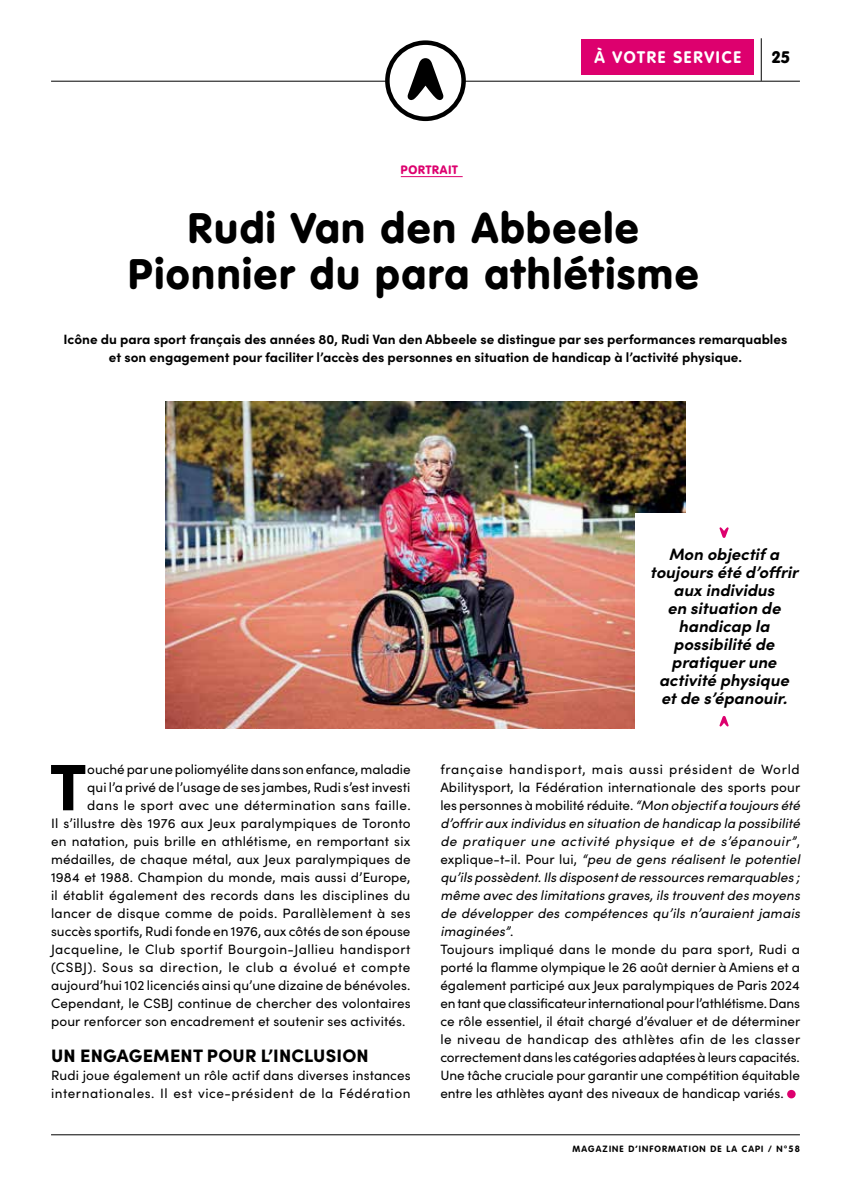
<style>
.page{position:relative;width:851px;height:1191px;background:#fff}
.page>*{position:absolute;margin:0;border:0;box-sizing:border-box;transform-origin:0 0}
.t1{font:900 65.7px "Sofia Pro";color:#000}
.t2{font:900 42px/46.5px "VAG Rounded Std";letter-spacing:.05em;color:#000;text-align:center}
.t3{font:900 18px "Sofia Pro";letter-spacing:.01em;color:#000}
.t4{font:italic 700 16.5px/18px "Sofia Pro";color:#000;text-align:center}
.t5{font:700 16.5px "VAG Rounded Std";letter-spacing:.11em;color:#fff}
.t6{font:900 16.5px "VAG Rounded Std";color:#000}
.t7{font:13.5px/18px "Sofia Pro";letter-spacing:.01em;color:#000}
.t8{font:700 13.5px/18px "Sofia Pro";color:#000;text-align:center}
.t9{font:13.5px "Sofia Pro";letter-spacing:.035em;color:#000}
.t10{font:13.5px "Sofia Pro";letter-spacing:.045em;color:#000}
.t11{font:13.5px "Sofia Pro";letter-spacing:.03em;color:#000}
.t12{font:900 12px "VAG Rounded Std";letter-spacing:.07em;color:#dd006e}
.t13{font:700 9px "VAG Rounded Std";letter-spacing:.125em;color:#000}
.s1{font-style:italic}
</style>
<div class="page">
<hr style="left:760px;top:38px;width:1px;height:43px;background:#000">
<hr style="left:51px;top:81px;width:748px;height:1px;background:#000">
<hr style="left:51px;top:1134px;width:748px;height:1px;background:#000">
<div style="left:581px;top:39px;width:172px;height:36px;background:#dd006e"></div>
<hr style="left:401px;top:176px;width:61px;height:1px;background:#dd006e">
<div style="left:787px;top:1089px;width:8px;height:9px;background:#dd006e;border-radius:50%"></div>
<svg style="left:387px;top:43px;width:76px;height:76px"></svg>
<div style="left:385px;top:40px;width:81px;height:81px;border:4px solid #000;border-radius:50%"></div>
<img style="left:166px;top:401px;width:519px;height:327px">
<div style="left:635px;top:513px;width:177px;height:226px;background:#fff"></div>
<svg style="left:719px;top:527px;width:9px;height:11px"></svg>
<svg style="left:719px;top:716px;width:9px;height:10px"></svg>
<svg style="left:407px;top:58px;width:37px;height:42px"></svg>
<p class="t5" style="left:594px;top:48px;width:148px">À VOTRE SERVICE</p>
<p class="t6" style="left:772px;top:48px;width:19px">25</p>
<p class="t12" style="left:401px;top:162px;width:58px">PORTRAIT</p>
<h2 class="t2" style="left:128px;top:206px;width:571px">Rudi Van den Abbeele<br>Pionnier du para athlétisme</h2>
<p class="t8" style="left:64px;top:329px;width:725px">Icône du para sport français des années 80, Rudi Van den Abbeele se distingue par ses performances remarquables et son engagement pour faciliter l’accès des personnes en situation de handicap à l’activité physique.</p>
<h1 class="t1" style="left:50px;top:735px;width:38px">T</h1>
<p class="t7" style="left:87px;top:760px;width:325px">ouché par une poliomyélite dans son enfance, maladie</p>
<p class="t7" style="left:87px;top:778px;width:324px">qui l’a privé de l’usage de ses jambes, Rudi s’est investi</p>
<p class="t11" style="left:87px;top:795px;width:325px">dans le sport avec une détermination sans faille.</p>
<p class="t7" style="left:51px;top:814px;width:361px">Il s’illustre dès 1976 aux Jeux paralympiques de Toronto</p>
<p class="t7" style="left:51px;top:832px;width:361px">en natation, puis brille en athlétisme, en remportant six</p>
<p class="t7" style="left:51px;top:850px;width:361px">médailles, de chaque métal, aux Jeux paralympiques de</p>
<p class="t7" style="left:51px;top:868px;width:361px">1984 et 1988. Champion du monde, mais aussi d’Europe,</p>
<p class="t7" style="left:51px;top:886px;width:361px">il établit également des records dans les disciplines du</p>
<p class="t7" style="left:51px;top:903px;width:361px">lancer de disque comme de poids. Parallèlement à ses</p>
<p class="t7" style="left:51px;top:921px;width:361px">succès sportifs, Rudi fonde en 1976, aux côtés de son épouse</p>
<p class="t9" style="left:51px;top:939px;width:361px">Jacqueline, le Club sportif Bourgoin-Jallieu handisport</p>
<p class="t10" style="left:51px;top:957px;width:361px">(CSBJ). Sous sa direction, le club a évolué et compte</p>
<p class="t7" style="left:51px;top:975px;width:361px">aujourd’hui 102 licenciés ainsi qu’une dizaine de bénévoles.</p>
<p class="t7" style="left:51px;top:993px;width:361px">Cependant, le CSBJ continue de chercher des volontaires</p>
<p class="t7" style="left:51px;top:1011px;width:356px">pour renforcer son encadrement et soutenir ses activités.</p>
<h3 class="t3" style="left:51px;top:1042px;width:319px">UN ENGAGEMENT POUR L’INCLUSION</h3>
<p class="t7" style="left:51px;top:1066px;width:361px">Rudi joue également un rôle actif dans diverses instances internationales. Il est vice-président de la Fédération</p>
<p class="t4" style="left:650px;top:544px;width:149px">Mon objectif a toujours été d’offrir aux individus<br>en situation de handicap la possibilité de pratiquer une activité physique et de s’épanouir.</p>
<p class="t7" style="left:440px;top:760px;width:361px">française handisport, mais aussi président de World Abilitysport, la Fédération internationale des sports pour les personnes à mobilité réduite. <span class="s1">“Mon objectif a toujours été d’offrir aux individus en situation de handicap la possibilité de pratiquer une activité physique et de s’épanouir”</span>, explique-t-il. Pour lui, <span class="s1">“peu de gens réalisent le potentiel qu’ils possèdent. Ils disposent de ressources remarquables ; même avec des limitations graves, ils trouvent des moyens de développer des compétences qu’ils n’auraient jamais imaginées”</span>.<br>Toujours impliqué dans le monde du para sport, Rudi a porté la flamme olympique le 26 août dernier à Amiens et a également participé aux Jeux paralympiques de Paris 2024 en tant que classificateur international pour l’athlétisme. Dans ce rôle essentiel, il était chargé d’évaluer et de déterminer le niveau de handicap des athlètes afin de les classer correctement dans les catégories adaptées à leurs capacités.<br>Une tâche cruciale pour garantir une compétition équitable entre les athlètes ayant des niveaux de handicap variés.</p>
<p class="t13" style="left:572px;top:1143px;width:229px">MAGAZINE D’INFORMATION DE LA CAPI / N°58</p>
</div>
